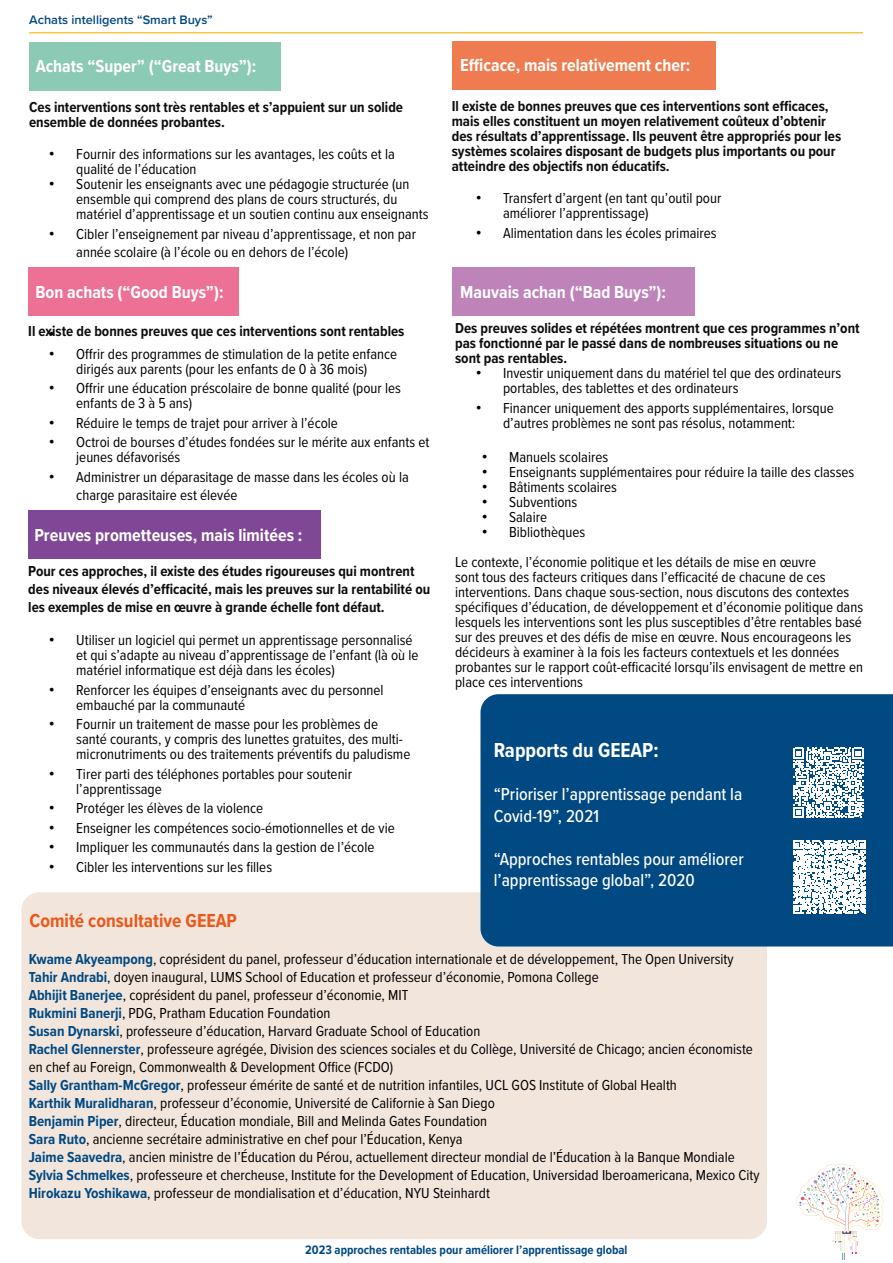
<style>
.page{position:relative;width:893px;height:1263px;background:#fff}
.page>*{position:absolute;margin:0;border:0;box-sizing:border-box;transform-origin:0 0}
.t1{font:700 21px "Proxima Nova Cond";color:#fff}
.t2{font:700 19.5px "Proxima Nova Cond";color:#ea581b}
.t3{font:700 18px "Proxima Nova Cond";color:#fff}
.t4{font:500 18px/21.6px "Proxima Nova Cond";color:#fff}
.t5{font:15px/15px "Proxima Nova Cond";color:#000}
.t6{font:700 15px/15px "Proxima Nova Cond";color:#0d0d0d}
.t7{font:15px "Arial";color:#000}
.t8{font:700 12.75px "Proxima Nova Cond";color:#004883}
.t9{font:600 12.75px "Proxima Nova";color:#004883}
.s1{font-family:"Arial"}
.s2{font-family:"Proxima Nova Cond Extrabld";color:#fff}
.s3{font-weight:700;color:#004982}
</style>
<div class="page">
<div style="left:21px;top:892px;width:746px;height:347px;background:#f2e5dc;border-radius:18px"></div>
<div style="left:452px;top:42px;width:263px;height:48px;background:#ef7c51"></div>
<div style="left:452px;top:267px;width:242px;height:48px;background:#be83b8"></div>
<svg style="left:797px;top:1164px;width:87px;height:96px"></svg>
<div style="left:29px;top:42px;width:252px;height:49px;background:#8bcab4"></div>
<div style="left:28px;top:267px;width:211px;height:49px;background:#ed7095"></div>
<div style="left:28px;top:510px;width:293px;height:49px;background:#7f4795"></div>
<hr style="left:29px;top:32px;width:834px;height:2px;background:#f2c641">
<div style="left:480px;top:694px;width:413px;height:252px;background:#004982"></div>
<svg style="left:793px;top:841px;width:73px;height:72px"></svg>
<svg style="left:793px;top:748px;width:70px;height:70px"></svg>
<hr style="left:892px;top:0;width:1px;height:314px;background:#004982">
<p class="t9" style="left:29px;top:10px;width:185px">Achats intelligents “Smart Buys”</p>
<p class="t3" style="left:36px;top:53px;width:222px">Achats “Super” (“Great Buys”):</p>
<p class="t6" style="left:29px;top:99px;width:375px">Ces interventions sont très rentables et s’appuient sur un solide ensemble de données probantes.</p>
<p class="t5" style="left:76px;top:146px;width:320px;text-indent:-27px"><span class="s1">•</span> Fournir des informations sur les avantages, les coûts et la qualité de l’éducation</p>
<p class="t5" style="left:76px;top:176px;width:354px;text-indent:-27px"><span class="s1">•</span> Soutenir les enseignants avec une pédagogie structurée (un ensemble qui comprend des plans de cours structurés, du matériel d’apprentissage et un soutien continu aux enseignants</p>
<p class="t5" style="left:76px;top:224px;width:341px;line-height:18px;text-indent:-27px"><span class="s1">•</span> Cibler l’enseignement par niveau d’apprentissage, et non par année scolaire (à l’école ou en dehors de l’école)</p>
<p class="t3" style="left:460px;top:52px;width:231px">Efficace, mais relativement cher:</p>
<p class="t6" style="left:452px;top:98px;width:391px">Il existe de bonnes preuves que ces interventions sont efficaces, mais elles constituent un moyen relativement coûteux d’obtenir des résultats d’apprentissage. Ils peuvent être appropriés pour les systèmes scolaires disposant de budgets plus importants ou pour atteindre des objectifs non éducatifs.</p>
<p class="t5" style="left:503px;top:190px;width:220px;text-indent:-27px"><span class="s1">•</span> Transfert d’argent (en tant qu’outil pour améliorer l’apprentissage)</p>
<p class="t5" style="left:476px;top:225px;width:269px"><span class="s1">•</span> Alimentation dans les écoles primaires <span class="s2">Bad</span></p>
<p class="t3" style="left:35px;top:278px;width:190px">Bon achats (“Good Buys”):</p>
<p class="t3" style="left:460px;top:278px;width:207px">Mauvais achan (“Bad Buys”):</p>
<p class="t6" style="left:28px;top:323px;width:378px">Il existe de bonnes preuves que ces interventions sont rentables</p>
<p class="t7" style="left:49px;top:324px;width:7px">•</p>
<p class="t5" style="left:49px;top:346px;width:349px;text-align:center"><span class="s1">•</span> Offrir des programmes de stimulation de la petite enfance dirigés aux parents (pour les enfants de 0 à 36 mois)</p>
<p class="t5" style="left:76px;top:380px;width:326px;text-indent:-27px"><span class="s1">•</span> Offrir une éducation préscolaire de bonne qualité (pour les enfants de 3 à 5 ans)</p>
<p class="t5" style="left:49px;top:415px;width:290px"><span class="s1">•</span> Réduire le temps de trajet pour arriver à l’école</p>
<p class="t5" style="left:76px;top:434px;width:355px;text-indent:-27px"><span class="s1">•</span> Octroi de bourses d’études fondées sur le mérite aux enfants et jeunes défavorisés</p>
<p class="t5" style="left:76px;top:467px;width:334px;line-height:18px;text-indent:-27px"><span class="s1">•</span> Administrer un déparasitage de masse dans les écoles où la charge parasitaire est élevée</p>
<p class="t3" style="left:34px;top:521px;width:269px">Preuves prometteuses, mais limitées :</p>
<p class="t6" style="left:28px;top:562px;width:403px;line-height:18px">Pour ces approches, il existe des études rigoureuses qui montrent des niveaux élevés d’efficacité, mais les preuves sur la rentabilité ou les exemples de mise en œuvre à grande échelle font défaut.</p>
<p class="t5" style="left:76px;top:632px;width:344px;text-indent:-27px"><span class="s1">•</span> Utiliser un logiciel qui permet un apprentissage personnalisé et qui s’adapte au niveau d’apprentissage de l’enfant (là où le matériel informatique est déjà dans les écoles)</p>
<p class="t5" style="left:76px;top:682px;width:309px;text-indent:-27px"><span class="s1">•</span> Renforcer les équipes d’enseignants avec du personnel embauché par la communauté</p>
<p class="t5" style="left:76px;top:716px;width:336px;text-indent:-27px"><span class="s1">•</span> Fournir un traitement de masse pour les problèmes de santé courants, y compris des lunettes gratuites, des multi&shy;micronutriments ou des traitements préventifs du paludisme</p>
<p class="t5" style="left:76px;top:766px;width:277px;text-indent:-27px"><span class="s1">•</span> Tirer parti des téléphones portables pour soutenir l’apprentissage</p>
<p class="t5" style="left:49px;top:800px;width:215px"><span class="s1">•</span> Protéger les élèves de la violence</p>
<p class="t5" style="left:49px;top:820px;width:347px"><span class="s1">•</span> Enseigner les compétences socio-émotionnelles et de vie</p>
<p class="t5" style="left:49px;top:839px;width:327px"><span class="s1">•</span> Impliquer les communautés dans la gestion de l’école</p>
<p class="t5" style="left:49px;top:859px;width:224px"><span class="s1">•</span> Cibler les interventions sur les filles</p>
<p class="t6" style="left:455px;top:320px;width:406px">Des preuves solides et répétées montrent que ces programmes n’ont pas fonctionné par le passé dans de nombreuses situations ou ne sont pas rentables.</p>
<p class="t5" style="left:503px;top:365px;width:340px;text-indent:-27px"><span class="s1">•</span> Investir uniquement dans du matériel tel que des ordinateurs portables, des tablettes et des ordinateurs</p>
<p class="t5" style="left:503px;top:400px;width:332px;text-indent:-27px"><span class="s1">•</span> Financer uniquement des apports supplémentaires, lorsque d’autres problèmes ne sont pas résolus, notamment:</p>
<p class="t5" style="left:482px;top:449px;width:128px"><span class="s1">•</span> Manuels scolaires</p>
<p class="t5" style="left:482px;top:464px;width:374px"><span class="s1">•</span> Enseignants supplémentaires pour réduire la taille des classes</p>
<p class="t5" style="left:482px;top:479px;width:136px"><span class="s1">•</span> Bâtiments scolaires</p>
<p class="t5" style="left:482px;top:494px;width:97px"><span class="s1">•</span> Subventions</p>
<p class="t5" style="left:482px;top:509px;width:67px"><span class="s1">•</span> Salaire</p>
<p class="t5" style="left:455px;top:517px;width:362px;line-height:30px;text-indent:27px"><span class="s1">•</span> Bibliothèques<br>Le contexte, l’économie politique et les détails de mise en œuvre</p>
<p class="t5" style="left:455px;top:569px;width:410px">sont tous des facteurs critiques dans l’efficacité de chacune de ces interventions. Dans chaque sous-section, nous discutons des contextes spécifiques d’éducation, de développement et d’économie politique dans lesquels les interventions sont les plus susceptibles d’être rentables basé sur des preuves et des défis de mise en œuvre. Nous encourageons les décideurs à examiner à la fois les facteurs contextuels et les données probantes sur le rapport coût-efficacité lorsqu’ils envisagent de mettre en place ces interventions</p>
<h1 class="t1" style="left:494px;top:734px;width:166px">Rapports du GEEAP:</h1>
<p class="t4" style="left:494px;top:783px;width:250px">“Prioriser l’apprentissage pendant la<br>Covid-19”, 2021</p>
<p class="t4" style="left:494px;top:847px;width:252px">“Approches rentables pour améliorer l’apprentissage global”, 2020</p>
<h2 class="t2" style="left:30px;top:906px;width:209px">Comité consultative GEEAP</h2>
<p class="t5" style="left:29px;top:949px;width:732px;line-height:18px"><span class="s3">Kwame Akyeampong</span>, coprésident du panel, professeur d’éducation internationale et de développement, The Open University <span class="s3">Tahir Andrabi</span>, doyen inaugural, LUMS School of Education et professeur d’économie, Pomona College<br><span class="s3">Abhijit Banerjee</span>, coprésident du panel, professeur d’économie, MIT<br><span class="s3">Rukmini Banerji</span>, PDG, Pratham Education Foundation<br><span class="s3">Susan Dynarski</span>, professeure d’éducation, Harvard Graduate School of Education<br><span class="s3">Rachel Glennerster</span>, professeure agrégée, Division des sciences sociales et du Collège, Université de Chicago; ancien économiste en chef au Foreign, Commonwealth &amp; Development Office (FCDO)<br><span class="s3">Sally Grantham-McGregor</span>, professeur émérite de santé et de nutrition infantiles, UCL GOS Institute of Global Health<br><span class="s3">Karthik Muralidharan</span>, professeur d’économie, Université de Californie à San Diego<br><span class="s3">Benjamin Piper</span>, directeur, Éducation mondiale, Bill and Melinda Gates Foundation<br><span class="s3">Sara Ruto</span>, ancienne secrétaire administrative en chef pour l’Éducation, Kenya<br><span class="s3">Jaime Saavedra</span>, ancien ministre de l’Éducation du Pérou, actuellement directeur mondial de l’Éducation à la Banque Mondiale <span class="s3">Sylvia Schmelkes</span>, professeure et chercheuse, Institute for the Development of Education, Universidad Iberoamericana, Mexico City <span class="s3">Hirokazu Yoshikawa</span>, professeur de mondialisation et d’éducation, NYU Steinhardt</p>
<p class="t8" style="left:305px;top:1240px;width:324px">2023 approches rentables pour améliorer l’apprentissage global</p>
</div>
